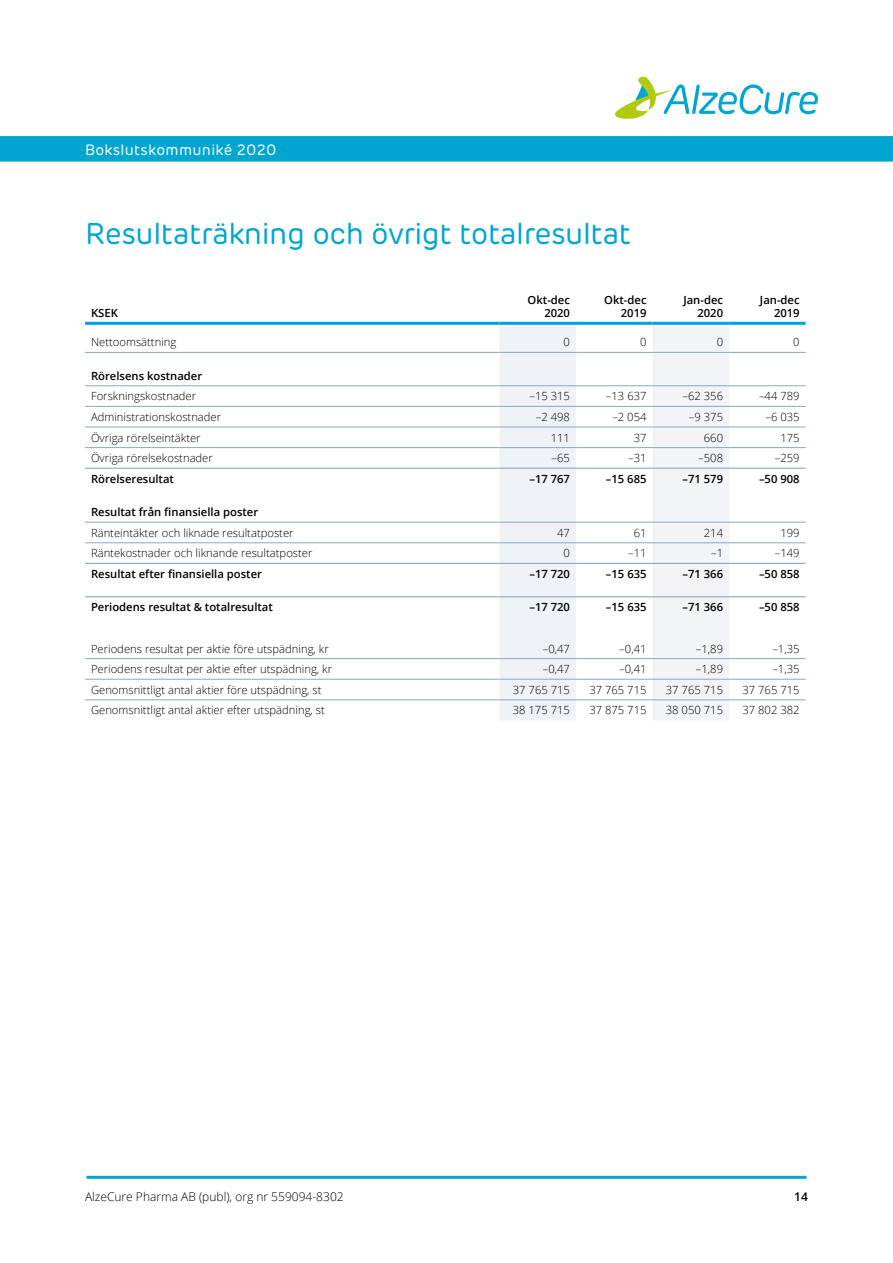
<style>
.page{position:relative;width:893px;height:1263px;background:#fff}
.page>*{position:absolute;margin:0;border:0;box-sizing:border-box;transform-origin:0 0}
.t1{font:30px "Rubrik New";letter-spacing:-.015em;color:#00a6d0}
.t2{font:15px "Rubrik New";letter-spacing:.02em;color:#fff}
.t3{font:300 12px "Open Sans";color:#000}
.t4{font:600 12px "Open Sans";color:#000}
.t5{font:300 11.25px "Open Sans";color:#000}
.t6{font:600 11.25px/13.5px "Open Sans";color:#000;text-align:right}
</style>
<div class="page">
<svg style="left:615px;top:77px;width:203px;height:41px"></svg>
<svg style="left:0;top:136px;width:893px;height:26px;background:#04a7d0"></svg>
<hr style="left:87px;top:1176px;width:719px;height:3px;background:#00a6d0">
<div style="left:499px;top:325px;width:77px;height:395px;background:#eff2f6"></div>
<div style="left:653px;top:325px;width:76px;height:395px;background:#f2f4f8"></div>
<hr style="left:85px;top:385px;width:414px;height:1px;background:#8aa9c1">
<hr style="left:499px;top:385px;width:77px;height:1px;background:#8aa9c1">
<hr style="left:576px;top:385px;width:77px;height:1px;background:#8aa9c1">
<hr style="left:653px;top:385px;width:76px;height:1px;background:#8aa9c1">
<hr style="left:729px;top:385px;width:77px;height:1px;background:#8aa9c1">
<hr style="left:85px;top:406px;width:414px;height:1px;background:#8aa9c1">
<hr style="left:499px;top:406px;width:77px;height:1px;background:#8aa9c1">
<hr style="left:576px;top:406px;width:77px;height:1px;background:#8aa9c1">
<hr style="left:653px;top:406px;width:76px;height:1px;background:#8aa9c1">
<hr style="left:729px;top:406px;width:77px;height:1px;background:#8aa9c1">
<hr style="left:85px;top:427px;width:414px;height:1px;background:#8aa9c1">
<hr style="left:499px;top:427px;width:77px;height:1px;background:#8aa9c1">
<hr style="left:576px;top:427px;width:77px;height:1px;background:#8aa9c1">
<hr style="left:653px;top:427px;width:76px;height:1px;background:#8aa9c1">
<hr style="left:729px;top:427px;width:77px;height:1px;background:#8aa9c1">
<hr style="left:85px;top:447px;width:414px;height:1px;background:#8aa9c1">
<hr style="left:499px;top:447px;width:77px;height:1px;background:#8aa9c1">
<hr style="left:576px;top:447px;width:77px;height:1px;background:#8aa9c1">
<hr style="left:653px;top:447px;width:76px;height:1px;background:#8aa9c1">
<hr style="left:729px;top:447px;width:77px;height:1px;background:#8aa9c1">
<hr style="left:85px;top:522px;width:414px;height:1px;background:#8aa9c1">
<hr style="left:499px;top:522px;width:77px;height:1px;background:#8aa9c1">
<hr style="left:576px;top:522px;width:77px;height:1px;background:#8aa9c1">
<hr style="left:653px;top:522px;width:76px;height:1px;background:#8aa9c1">
<hr style="left:729px;top:522px;width:77px;height:1px;background:#8aa9c1">
<hr style="left:85px;top:542px;width:414px;height:1px;background:#8aa9c1">
<hr style="left:499px;top:542px;width:77px;height:1px;background:#8aa9c1">
<hr style="left:576px;top:542px;width:77px;height:1px;background:#8aa9c1">
<hr style="left:653px;top:542px;width:76px;height:1px;background:#8aa9c1">
<hr style="left:729px;top:542px;width:77px;height:1px;background:#8aa9c1">
<hr style="left:85px;top:468px;width:414px;height:1px;background:#8aa9c1">
<hr style="left:499px;top:468px;width:77px;height:1px;background:#8aa9c1">
<hr style="left:576px;top:468px;width:77px;height:1px;background:#8aa9c1">
<hr style="left:653px;top:468px;width:76px;height:1px;background:#8aa9c1">
<hr style="left:729px;top:468px;width:77px;height:1px;background:#8aa9c1">
<hr style="left:85px;top:563px;width:414px;height:1px;background:#8aa9c1">
<hr style="left:499px;top:563px;width:77px;height:1px;background:#8aa9c1">
<hr style="left:576px;top:563px;width:77px;height:1px;background:#8aa9c1">
<hr style="left:653px;top:563px;width:76px;height:1px;background:#8aa9c1">
<hr style="left:729px;top:563px;width:77px;height:1px;background:#8aa9c1">
<hr style="left:85px;top:596px;width:414px;height:1px;background:#8aa9c1">
<hr style="left:499px;top:596px;width:77px;height:1px;background:#8aa9c1">
<hr style="left:576px;top:596px;width:77px;height:1px;background:#8aa9c1">
<hr style="left:653px;top:596px;width:76px;height:1px;background:#8aa9c1">
<hr style="left:729px;top:596px;width:77px;height:1px;background:#8aa9c1">
<hr style="left:85px;top:699px;width:414px;height:1px;background:#8aa9c1">
<hr style="left:499px;top:699px;width:77px;height:1px;background:#8aa9c1">
<hr style="left:576px;top:699px;width:77px;height:1px;background:#8aa9c1">
<hr style="left:653px;top:699px;width:76px;height:1px;background:#8aa9c1">
<hr style="left:729px;top:699px;width:77px;height:1px;background:#8aa9c1">
<hr style="left:85px;top:322px;width:414px;height:3px;background:#009fe3">
<hr style="left:499px;top:322px;width:77px;height:3px;background:#009fe3">
<hr style="left:576px;top:322px;width:77px;height:3px;background:#009fe3">
<hr style="left:653px;top:322px;width:76px;height:3px;background:#009fe3">
<hr style="left:729px;top:322px;width:77px;height:3px;background:#009fe3">
<hr style="left:85px;top:658px;width:414px;height:1px;background:#8aa9c1">
<hr style="left:499px;top:658px;width:77px;height:1px;background:#8aa9c1">
<hr style="left:576px;top:658px;width:77px;height:1px;background:#8aa9c1">
<hr style="left:653px;top:658px;width:76px;height:1px;background:#8aa9c1">
<hr style="left:729px;top:658px;width:77px;height:1px;background:#8aa9c1">
<hr style="left:85px;top:679px;width:414px;height:1px;background:#8aa9c1">
<hr style="left:499px;top:679px;width:77px;height:1px;background:#8aa9c1">
<hr style="left:576px;top:679px;width:77px;height:1px;background:#8aa9c1">
<hr style="left:653px;top:679px;width:76px;height:1px;background:#8aa9c1">
<hr style="left:729px;top:679px;width:77px;height:1px;background:#8aa9c1">
<hr style="left:85px;top:352px;width:414px;height:1px;background:#8aa9c1">
<hr style="left:499px;top:352px;width:77px;height:1px;background:#8aa9c1">
<hr style="left:576px;top:352px;width:77px;height:1px;background:#8aa9c1">
<hr style="left:653px;top:352px;width:76px;height:1px;background:#8aa9c1">
<hr style="left:729px;top:352px;width:77px;height:1px;background:#8aa9c1">
<h2 class="t2" style="left:85px;top:140px;width:193px">Bokslutskommuniké 2020</h2>
<h1 class="t1" style="left:85px;top:216px;width:547px">Resultaträkning och övrigt totalresultat</h1>
<p class="t6" style="left:91px;top:306px;width:28px">KSEK</p>
<p class="t6" style="left:528px;top:293px;width:44px">Okt-dec<br>2020</p>
<p class="t6" style="left:604px;top:293px;width:44px">Okt-dec<br>2019</p>
<p class="t6" style="left:683px;top:293px;width:41px">Jan-dec<br>2020</p>
<p class="t6" style="left:760px;top:293px;width:41px">Jan-dec<br>2019</p>
<p class="t5" style="left:91px;top:335px;width:87px">Nettoomsättning</p>
<p class="t5" style="left:564px;top:335px;width:8px">0</p>
<p class="t5" style="left:640px;top:335px;width:8px">0</p>
<p class="t5" style="left:717px;top:335px;width:8px">0</p>
<p class="t5" style="left:793px;top:335px;width:8px">0</p>
<p class="t6" style="left:91px;top:369px;width:113px">Rörelsens kostnader</p>
<p class="t5" style="left:91px;top:389px;width:107px">Forskningskostnader</p>
<p class="t5" style="left:529px;top:389px;width:42px">–15 315</p>
<p class="t5" style="left:606px;top:389px;width:42px">–13 637</p>
<p class="t5" style="left:682px;top:389px;width:42px">–62 356</p>
<p class="t5" style="left:759px;top:389px;width:42px">–44 789</p>
<p class="t5" style="left:91px;top:409px;width:132px">Administrationskostnader</p>
<p class="t5" style="left:536px;top:409px;width:36px">–2 498</p>
<p class="t5" style="left:612px;top:409px;width:36px">–2 054</p>
<p class="t5" style="left:689px;top:409px;width:36px">–9 375</p>
<p class="t5" style="left:765px;top:409px;width:36px">–6 035</p>
<p class="t5" style="left:91px;top:430px;width:111px">Övriga rörelseintäkter</p>
<p class="t5" style="left:551px;top:430px;width:21px">111</p>
<p class="t5" style="left:634px;top:430px;width:14px">37</p>
<p class="t5" style="left:704px;top:430px;width:21px">660</p>
<p class="t5" style="left:780px;top:430px;width:21px">175</p>
<p class="t5" style="left:91px;top:450px;width:123px">Övriga rörelsekostnader</p>
<p class="t5" style="left:552px;top:450px;width:20px">–65</p>
<p class="t5" style="left:628px;top:450px;width:20px">–31</p>
<p class="t5" style="left:698px;top:450px;width:26px">–508</p>
<p class="t5" style="left:775px;top:450px;width:26px">–259</p>
<p class="t6" style="left:91px;top:472px;width:84px">Rörelseresultat</p>
<p class="t6" style="left:529px;top:472px;width:42px">–17 767</p>
<p class="t6" style="left:606px;top:472px;width:42px">–15 685</p>
<p class="t6" style="left:682px;top:472px;width:42px">–71 579</p>
<p class="t6" style="left:759px;top:472px;width:42px">–50 908</p>
<p class="t6" style="left:91px;top:505px;width:169px">Resultat från finansiella poster</p>
<p class="t5" style="left:91px;top:525px;width:204px">Ränteintäkter och liknade resultatposter</p>
<p class="t5" style="left:557px;top:525px;width:14px">47</p>
<p class="t5" style="left:634px;top:525px;width:14px">61</p>
<p class="t5" style="left:704px;top:525px;width:21px">214</p>
<p class="t5" style="left:780px;top:525px;width:21px">199</p>
<p class="t5" style="left:91px;top:546px;width:223px">Räntekostnader och liknande resultatposter</p>
<p class="t5" style="left:564px;top:546px;width:8px">0</p>
<p class="t5" style="left:628px;top:546px;width:20px">–11</p>
<p class="t5" style="left:711px;top:546px;width:14px">–1</p>
<p class="t5" style="left:775px;top:546px;width:26px">–149</p>
<p class="t6" style="left:91px;top:567px;width:172px">Resultat efter finansiella poster</p>
<p class="t6" style="left:529px;top:567px;width:42px">–17 720</p>
<p class="t6" style="left:606px;top:567px;width:42px">–15 635</p>
<p class="t6" style="left:682px;top:567px;width:42px">–71 366</p>
<p class="t6" style="left:759px;top:567px;width:42px">–50 858</p>
<p class="t6" style="left:91px;top:600px;width:183px">Periodens resultat &amp; totalresultat</p>
<p class="t6" style="left:529px;top:600px;width:42px">–17 720</p>
<p class="t6" style="left:606px;top:600px;width:42px">–15 635</p>
<p class="t6" style="left:682px;top:600px;width:42px">–71 366</p>
<p class="t6" style="left:759px;top:600px;width:42px">–50 858</p>
<p class="t5" style="left:91px;top:641px;width:239px">Periodens resultat per aktie före utspädning, kr</p>
<p class="t5" style="left:543px;top:641px;width:29px">–0,47</p>
<p class="t5" style="left:619px;top:641px;width:29px">–0,41</p>
<p class="t5" style="left:696px;top:641px;width:29px">–1,89</p>
<p class="t5" style="left:772px;top:641px;width:29px">–1,35</p>
<p class="t5" style="left:91px;top:661px;width:242px">Periodens resultat per aktie efter utspädning, kr</p>
<p class="t5" style="left:543px;top:661px;width:29px">–0,47</p>
<p class="t5" style="left:619px;top:661px;width:29px">–0,41</p>
<p class="t5" style="left:696px;top:661px;width:29px">–1,89</p>
<p class="t5" style="left:772px;top:661px;width:29px">–1,35</p>
<p class="t5" style="left:91px;top:682px;width:232px">Genomsnittligt antal aktier före utspädning, st</p>
<p class="t5" style="left:513px;top:682px;width:59px">37 765 715</p>
<p class="t5" style="left:589px;top:682px;width:59px">37 765 715</p>
<p class="t5" style="left:666px;top:682px;width:59px">37 765 715</p>
<p class="t5" style="left:742px;top:682px;width:59px">37 765 715</p>
<p class="t5" style="left:91px;top:703px;width:235px">Genomsnittligt antal aktier efter utspädning, st</p>
<p class="t5" style="left:513px;top:703px;width:59px">38 175 715</p>
<p class="t5" style="left:589px;top:703px;width:59px">37 875 715</p>
<p class="t5" style="left:666px;top:703px;width:59px">38 050 715</p>
<p class="t5" style="left:742px;top:703px;width:59px">37 802 382</p>
<p class="t3" style="left:85px;top:1189px;width:260px">AlzeCure Pharma AB (publ), org nr 559094-8302</p>
<p class="t4" style="left:794px;top:1189px;width:15px">14</p>
</div>
